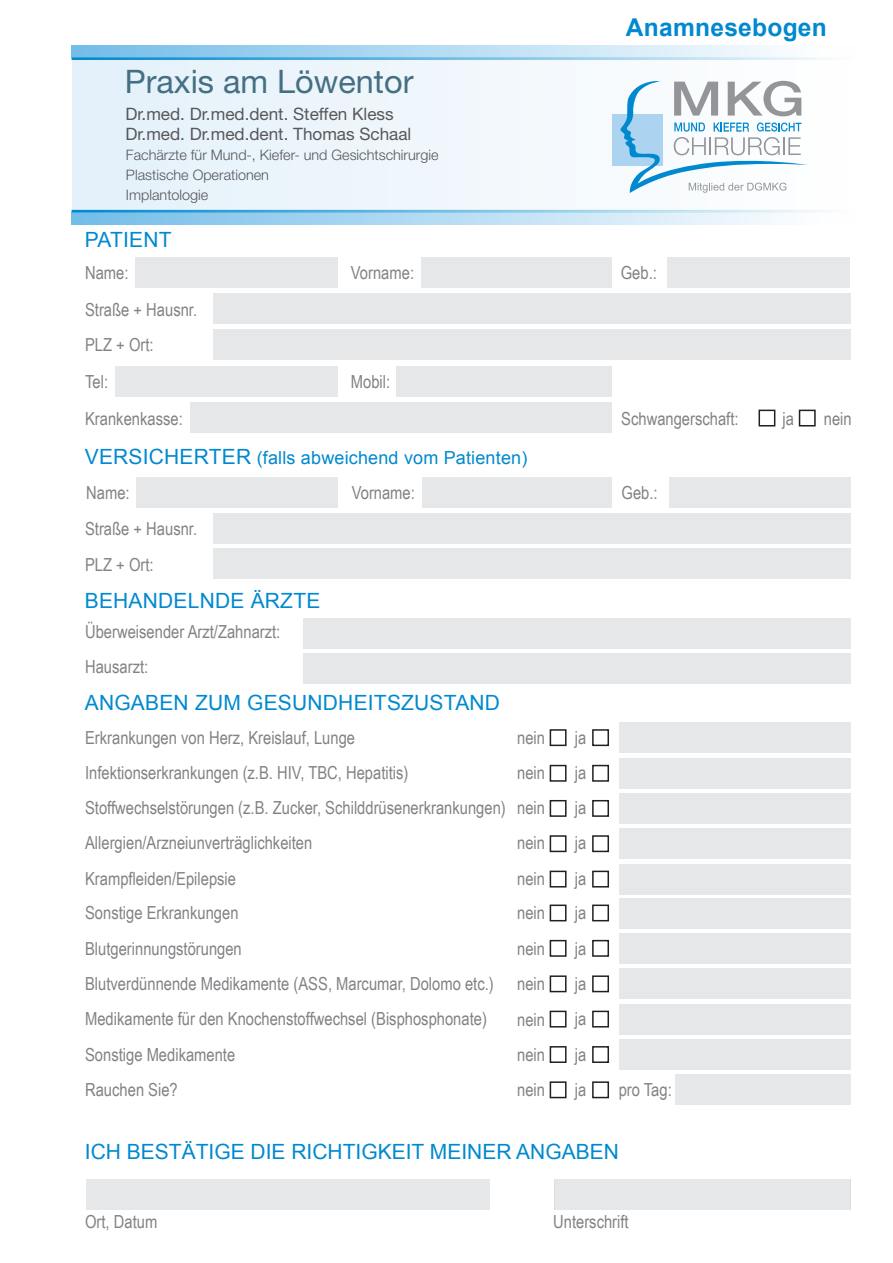
<style>
.page{position:relative;width:893px;height:1263px;background:#fff}
.page>*{position:absolute;margin:0;border:0;box-sizing:border-box;transform-origin:0 0}
.t1{font:32.4px "Helvetica Neue";color:#456f82}
.t2{font:700 24.6px "Arial";letter-spacing:.01em;color:#0089cf}
.t3{font:21px "Arial";letter-spacing:.01em;color:#0089cf}
.t4{font:18px "Arial Narrow";color:#808285}
.t5{font:18px "Arial";letter-spacing:.01em;color:#0089cf}
.t6{font:17.1px "Helvetica Neue";color:#57585a}
.t7{font:300 14.4px "Helvetica Neue";color:#57585a}
.s1{font-size:21px}
</style>
<div class="page">
<svg style="left:72px;top:45px;width:704px;height:12px;background:#b3dbf2"></svg>
<svg style="left:72px;top:212px;width:738px;height:13px;background:#b3dbf2"></svg>
<div style="left:72px;top:59px;width:776px;height:152px;background:linear-gradient(to right,#e3f0fa,#fefefe)"></div>
<hr style="left:72px;top:57px;width:780px;height:3px;background:#0089cf">
<hr style="left:72px;top:210px;width:780px;height:2px;background:#0089cf">
<div style="left:612px;top:115px;width:51px;height:51px;background:#acd3f0"></div>
<svg style="left:620px;top:79px;width:188px;height:114px"></svg>
<div style="left:135px;top:258px;width:203px;height:30px;background:#e6e7e9"></div>
<div style="left:213px;top:294px;width:637px;height:30px;background:#e6e7e9"></div>
<div style="left:213px;top:513px;width:637px;height:30px;background:#e6e7e9"></div>
<div style="left:213px;top:330px;width:637px;height:30px;background:#e6e7e9"></div>
<div style="left:213px;top:549px;width:637px;height:30px;background:#e6e7e9"></div>
<div style="left:303px;top:618px;width:547px;height:31px;background:#e6e7e9"></div>
<div style="left:303px;top:654px;width:547px;height:30px;background:#e6e7e9"></div>
<div style="left:619px;top:722px;width:231px;height:31px;background:#e6e7e9"></div>
<div style="left:619px;top:758px;width:231px;height:30px;background:#e6e7e9"></div>
<div style="left:619px;top:793px;width:231px;height:30px;background:#e6e7e9"></div>
<div style="left:619px;top:829px;width:231px;height:30px;background:#e6e7e9"></div>
<div style="left:619px;top:864px;width:231px;height:30px;background:#e6e7e9"></div>
<div style="left:619px;top:898px;width:231px;height:30px;background:#e6e7e9"></div>
<div style="left:619px;top:933px;width:231px;height:30px;background:#e6e7e9"></div>
<div style="left:619px;top:969px;width:231px;height:30px;background:#e6e7e9"></div>
<div style="left:619px;top:1004px;width:231px;height:30px;background:#e6e7e9"></div>
<div style="left:619px;top:1039px;width:231px;height:30px;background:#e6e7e9"></div>
<div style="left:675px;top:1075px;width:175px;height:30px;background:#e6e7e9"></div>
<div style="left:555px;top:1179px;width:295px;height:30px;background:#e6e7e9"></div>
<div style="left:86px;top:1179px;width:404px;height:30px;background:#e6e7e9"></div>
<div style="left:115px;top:366px;width:222px;height:30px;background:#e6e7e9"></div>
<div style="left:190px;top:403px;width:421px;height:30px;background:#e6e7e9"></div>
<div style="left:136px;top:477px;width:202px;height:30px;background:#e6e7e9"></div>
<div style="left:422px;top:477px;width:189px;height:30px;background:#e6e7e9"></div>
<div style="left:669px;top:477px;width:181px;height:30px;background:#e6e7e9"></div>
<div style="left:396px;top:366px;width:215px;height:30px;background:#e6e7e9"></div>
<div style="left:421px;top:258px;width:190px;height:30px;background:#e6e7e9"></div>
<div style="left:668px;top:258px;width:182px;height:30px;background:#e6e7e9"></div>
<div style="left:758px;top:410px;width:17px;height:16px;border:2px solid #231f20"></div>
<div style="left:550px;top:729px;width:17px;height:17px;border:2px solid #231f20"></div>
<div style="left:550px;top:765px;width:17px;height:17px;border:2px solid #231f20"></div>
<div style="left:550px;top:800px;width:17px;height:17px;border:2px solid #231f20"></div>
<div style="left:550px;top:835px;width:17px;height:17px;border:2px solid #231f20"></div>
<div style="left:550px;top:871px;width:17px;height:16px;border:2px solid #231f20"></div>
<div style="left:550px;top:904px;width:17px;height:17px;border:2px solid #231f20"></div>
<div style="left:550px;top:940px;width:17px;height:17px;border:2px solid #231f20"></div>
<div style="left:550px;top:975px;width:17px;height:17px;border:2px solid #231f20"></div>
<div style="left:550px;top:1011px;width:17px;height:16px;border:2px solid #231f20"></div>
<div style="left:550px;top:1046px;width:17px;height:17px;border:2px solid #231f20"></div>
<div style="left:550px;top:1081px;width:17px;height:17px;border:2px solid #231f20"></div>
<div style="left:592px;top:729px;width:17px;height:17px;border:2px solid #231f20"></div>
<div style="left:592px;top:765px;width:17px;height:17px;border:2px solid #231f20"></div>
<div style="left:592px;top:800px;width:17px;height:17px;border:2px solid #231f20"></div>
<div style="left:592px;top:835px;width:17px;height:17px;border:2px solid #231f20"></div>
<div style="left:592px;top:871px;width:17px;height:16px;border:2px solid #231f20"></div>
<div style="left:592px;top:904px;width:17px;height:17px;border:2px solid #231f20"></div>
<div style="left:592px;top:940px;width:17px;height:17px;border:2px solid #231f20"></div>
<div style="left:592px;top:975px;width:17px;height:17px;border:2px solid #231f20"></div>
<div style="left:592px;top:1011px;width:17px;height:16px;border:2px solid #231f20"></div>
<div style="left:592px;top:1046px;width:17px;height:17px;border:2px solid #231f20"></div>
<div style="left:592px;top:1081px;width:17px;height:17px;border:2px solid #231f20"></div>
<div style="left:799px;top:410px;width:17px;height:16px;border:2px solid #231f20"></div>
<p class="t1" style="left:125px;top:62px;width:290px">Praxis am Löwentor</p>
<p class="t6" style="left:125px;top:104px;width:270px">Dr.med. Dr.med.dent. Steffen Kless</p>
<p class="t6" style="left:125px;top:124px;width:287px">Dr.med. Dr.med.dent. Thomas Schaal</p>
<p class="t7" style="left:126px;top:146px;width:314px">Fachärzte für Mund-, Kiefer- und Gesichtschirurgie</p>
<p class="t7" style="left:126px;top:166px;width:145px">Plastische Operationen</p>
<p class="t7" style="left:126px;top:186px;width:84px">Implantologie</p>
<p class="t3" style="left:85px;top:226px;width:88px">PATIENT</p>
<p class="t2" style="left:626px;top:11px;width:202px">Anamnesebogen</p>
<p class="t4" style="left:85px;top:260px;width:45px">Name:</p>
<p class="t4" style="left:85px;top:296px;width:113px">Straße + Hausnr.</p>
<p class="t4" style="left:85px;top:332px;width:70px">PLZ + Ort:</p>
<p class="t4" style="left:85px;top:368px;width:24px">Tel:</p>
<p class="t4" style="left:85px;top:405px;width:99px">Krankenkasse:</p>
<p class="t4" style="left:351px;top:260px;width:65px">Vorname:</p>
<p class="t4" style="left:621px;top:260px;width:38px">Geb.:</p>
<p class="t4" style="left:351px;top:368px;width:41px">Mobil:</p>
<p class="t4" style="left:621px;top:405px;width:119px">Schwangerschaft:</p>
<p class="t4" style="left:782px;top:405px;width:13px">ja</p>
<p class="t4" style="left:824px;top:405px;width:29px">nein</p>
<p class="t5" style="left:85px;top:446px;width:444px"><span class="s1">VERSICHERTER</span> (falls abweichend vom Patienten)</p>
<p class="t4" style="left:86px;top:480px;width:45px">Name:</p>
<p class="t4" style="left:352px;top:480px;width:65px">Vorname:</p>
<p class="t4" style="left:621px;top:480px;width:38px">Geb.:</p>
<p class="t4" style="left:85px;top:515px;width:113px">Straße + Hausnr.</p>
<p class="t4" style="left:85px;top:551px;width:70px">PLZ + Ort:</p>
<p class="t3" style="left:85px;top:587px;width:237px">BEHANDELNDE ÄRZTE</p>
<p class="t4" style="left:85px;top:618px;width:197px">Überweisender Arzt/Zahnarzt:</p>
<p class="t4" style="left:85px;top:653px;width:65px">Hausarzt:</p>
<p class="t3" style="left:85px;top:689px;width:417px">ANGABEN ZUM GESUNDHEITSZUSTAND</p>
<p class="t4" style="left:85px;top:724px;width:271px">Erkrankungen von Herz, Kreislauf, Lunge</p>
<p class="t4" style="left:517px;top:724px;width:29px">nein</p>
<p class="t4" style="left:85px;top:759px;width:325px">Infektionserkrankungen (z.B. HIV, TBC, Hepatitis)</p>
<p class="t4" style="left:517px;top:759px;width:29px">nein</p>
<p class="t4" style="left:85px;top:794px;width:422px">Stoffwechselstörungen (z.B. Zucker, Schilddrüsenerkrankungen)</p>
<p class="t4" style="left:85px;top:830px;width:229px">Allergien/Arzneiunverträglichkeiten</p>
<p class="t4" style="left:85px;top:865px;width:152px">Krampfleiden/Epilepsie</p>
<p class="t4" style="left:85px;top:900px;width:155px">Sonstige Erkrankungen</p>
<p class="t4" style="left:85px;top:935px;width:158px">Blutgerinnungstörungen</p>
<p class="t4" style="left:85px;top:970px;width:410px">Blutverdünnende Medikamente (ASS, Marcumar, Dolomo etc.)</p>
<p class="t4" style="left:85px;top:1006px;width:403px">Medikamente für den Knochenstoffwechsel (Bisphosphonate)</p>
<p class="t4" style="left:85px;top:1041px;width:152px">Sonstige Medikamente</p>
<p class="t4" style="left:85px;top:1077px;width:94px">Rauchen Sie?</p>
<p class="t4" style="left:575px;top:724px;width:13px">ja</p>
<p class="t4" style="left:575px;top:759px;width:13px">ja</p>
<p class="t4" style="left:575px;top:795px;width:13px">ja</p>
<p class="t4" style="left:575px;top:830px;width:13px">ja</p>
<p class="t4" style="left:575px;top:865px;width:13px">ja</p>
<p class="t4" style="left:575px;top:900px;width:13px">ja</p>
<p class="t4" style="left:575px;top:935px;width:13px">ja</p>
<p class="t4" style="left:575px;top:971px;width:13px">ja</p>
<p class="t4" style="left:575px;top:1006px;width:13px">ja</p>
<p class="t4" style="left:575px;top:1041px;width:13px">ja</p>
<p class="t4" style="left:575px;top:1077px;width:13px">ja</p>
<p class="t4" style="left:517px;top:795px;width:29px">nein</p>
<p class="t4" style="left:517px;top:830px;width:29px">nein</p>
<p class="t4" style="left:517px;top:865px;width:29px">nein</p>
<p class="t4" style="left:517px;top:900px;width:29px">nein</p>
<p class="t4" style="left:517px;top:935px;width:29px">nein</p>
<p class="t4" style="left:517px;top:971px;width:29px">nein</p>
<p class="t4" style="left:517px;top:1006px;width:29px">nein</p>
<p class="t4" style="left:517px;top:1041px;width:29px">nein</p>
<p class="t4" style="left:517px;top:1077px;width:29px">nein</p>
<p class="t4" style="left:619px;top:1077px;width:55px">pro Tag:</p>
<p class="t3" style="left:85px;top:1138px;width:536px">ICH BESTÄTIGE DIE RICHTIGKEIT MEINER ANGABEN</p>
<p class="t4" style="left:85px;top:1208px;width:74px">Ort, Datum</p>
<p class="t4" style="left:553px;top:1208px;width:77px">Unterschrift</p>
</div>
